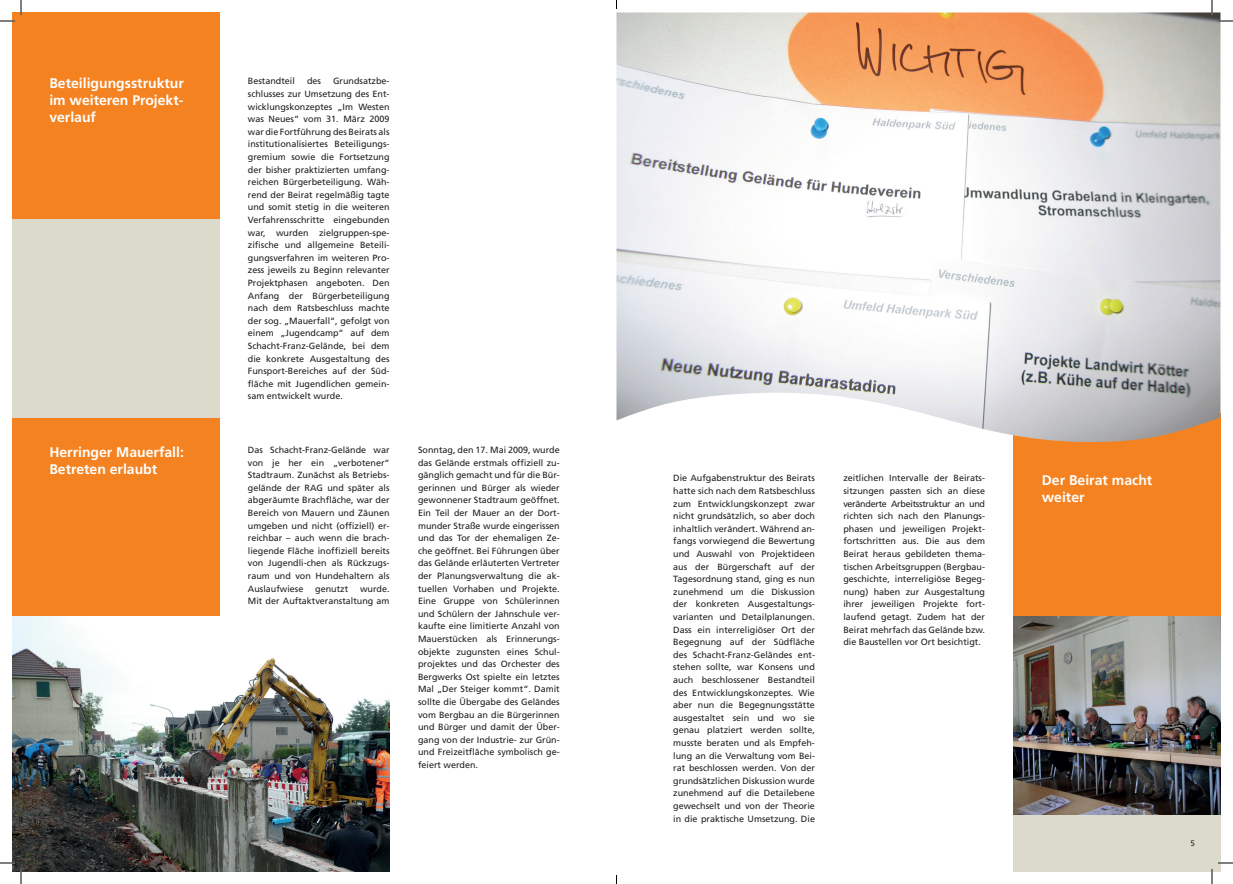
<style>
.page{position:relative;width:1233px;height:884px;background:#fff}
.page>*{position:absolute;margin:0;border:0;box-sizing:border-box;transform-origin:0 0}
.t1{font:700 14px/16.8px "Frutiger";color:#fff}
.t2{font:9px/12.6px "Frutiger";color:#231f20;text-align:justify}
.t3{font:8px "Frutiger";color:#231f20}
</style>
<div class="page">
<div style="left:1013px;top:815px;width:207px;height:56px;background:#dcdbcb"></div>
<div style="left:12px;top:219px;width:207px;height:199px;background:#dcdbcb"></div>
<div style="left:12px;top:418px;width:207px;height:198px;background:#f58220"></div>
<img style="left:12px;top:616px;width:378px;height:255px">
<div style="left:12px;top:12px;width:207px;height:207px;background:#f58220"></div>
<div style="left:1013px;top:414px;width:207px;height:401px;background:#f58220"></div>
<img style="left:1013px;top:616px;width:207px;height:199px">
<img style="left:616px;top:12px;width:604px;height:430px">
<svg style="left:1218px;top:20px;width:15px;height:2px"></svg>
<svg style="left:1218px;top:862px;width:15px;height:2px"></svg>
<svg style="left:0;top:0;width:22px;height:22px"></svg>
<svg style="left:0;top:862px;width:22px;height:22px"></svg>
<svg style="left:1211px;top:0;width:1px;height:15px"></svg>
<svg style="left:1211px;top:869px;width:1px;height:15px"></svg>
<h1 class="t1" style="left:49px;top:75px;width:136px;text-align:justify">Beteiligungsstruktur im weiteren Projekt&shy;verlauf</h1>
<h1 class="t1" style="left:49px;top:444px;width:136px">Herringer Mauerfall:<br>Betreten erlaubt</h1>
<p class="t2" style="left:248px;top:75px;width:143px;text-indent:85px">Grundsatzbe&shy;schlusses zur Umsetzung des Ent&shy;wicklungskonzeptes „Im Westen was Neues“ vom 31. März 2009 war die Fortführung des Beirats als institutionalisiertes Beteiligungs&shy;gremium sowie die Fortsetzung der bisher praktizierten umfang&shy;reichen Bürgerbeteiligung. Wäh&shy;rend der Beirat regelmäßig tagte und somit stetig in die weiteren Verfahrensschritte eingebunden war, wurden zielgruppen-spe&shy;zifische und allgemeine Beteili&shy;gungsverfahren im weiteren Pro&shy;zess jeweils zu Beginn relevanter Projektphasen angeboten. Den Anfang der Bürgerbeteiligung nach dem Ratsbeschluss machte der sog. „Mauerfall“, gefolgt von einem „Jugendcamp“ auf dem Schacht-Franz-Gelände, bei dem die konkrete Ausgestaltung des Funsport-Bereiches auf der Süd&shy;fläche mit Jugendlichen gemein&shy;sam entwickelt wurde.</p>
<p class="t2" style="left:248px;top:75px;width:49px">Bestandteil</p>
<p class="t2" style="left:307px;top:75px;width:16px">des</p>
<p class="t2" style="left:248px;top:444px;width:143px">Das Schacht-Franz-Gelände war von je her ein „verbotener“ Stadtraum. Zunächst als Betriebs&shy;gelände der RAG und später als abgeräumte Brachfläche, war der Bereich von Mauern und Zäunen umgeben und nicht (offiziell) er&shy;reichbar – auch wenn die brach&shy;liegende Fläche inoffiziell bereits von Jugendli-chen als Rückzugs&shy;raum und von Hundehaltern als Auslaufwiese</p>
<p class="t2" style="left:248px;top:582px;width:143px;text-align:right">wurde.<br>Mit der Auftaktveranstaltung am</p>
<p class="t2" style="left:315px;top:582px;width:35px">genutzt</p>
<p class="t2" style="left:418px;top:444px;width:143px">Sonntag, den 17. Mai 2009, wurde das Gelände erstmals offiziell zu&shy;gänglich gemacht und für die Bür&shy;gerinnen und Bürger als wieder gewonnener Stadtraum geöffnet.<br>Ein Teil der Mauer an der Dort&shy;munder Straße wurde eingerissen und das Tor der ehemaligen Ze&shy;che geöffnet. Bei Führungen über das Gelände erläuterten Vertreter der Planungsverwaltung die ak&shy;tuellen Vorhaben und Projekte.<br>Eine Gruppe von Schülerinnen und Schülern der Jahnschule ver&shy;kaufte eine limitierte Anzahl von Mauerstücken als Erinnerungs&shy;objekte zugunsten eines Schul&shy;projektes und das Orchester des Bergwerks Ost spielte ein letztes Mal „Der Steiger kommt“. Damit sollte die Übergabe des Geländes vom Bergbau an die Bürgerinnen und Bürger und damit der Über&shy;gang von der Industrie- zur Grün&shy;und Freizeitfläche symbolisch ge&shy;feiert werden.</p>
<p class="t2" style="left:673px;top:472px;width:143px">Die Aufgabenstruktur des Beirats hatte sich nach dem Ratsbeschluss zum Entwicklungskonzept zwar nicht grundsätzlich, so aber doch inhaltlich verändert. Während an&shy;fangs vorwiegend die Bewertung und Auswahl von Projektideen aus der Bürgerschaft auf der Tagesordnung stand, ging es nun zunehmend um die Diskussion der konkreten Ausgestaltungs&shy;varianten und Detailplanungen.<br>Dass ein interreligiöser Ort der Begegnung auf der Südfläche des Schacht-Franz-Geländes ent&shy;stehen sollte, war Konsens und auch beschlossener Bestandteil des Entwicklungskonzeptes. Wie aber nun die Begegnungsstätte ausgestaltet sein und wo sie genau platziert werden sollte, musste beraten und als Empfeh&shy;lung an die Verwaltung vom Bei&shy;rat beschlossen werden. Von der grundsätzlichen Diskussion wurde zunehmend auf die Detailebene gewechselt und von der Theorie in die praktische Umsetzung. Die</p>
<p class="t2" style="left:843px;top:472px;width:143px">zeitlichen Intervalle der Beirats&shy;sitzungen passten sich an diese veränderte Arbeitsstruktur an und richten sich nach den Planungs&shy;phasen und jeweiligen Projekt&shy;fortschritten aus. Die aus dem Beirat heraus gebildeten thema&shy;tischen Arbeitsgruppen (Bergbau&shy;geschichte, interreligiöse Begeg&shy;nung) haben zur Ausgestaltung ihrer jeweiligen Projekte fort&shy;laufend getagt. Zudem hat der Beirat mehrfach das Gelände bzw. die Baustellen vor Ort besichtigt.</p>
<h1 class="t1" style="left:1041px;top:472px;width:112px">Der Beirat macht weiter</h1>
<p class="t3" style="left:38px;top:838px;width:6px">4</p>
<p class="t3" style="left:1190px;top:838px;width:6px">5</p>
</div>
